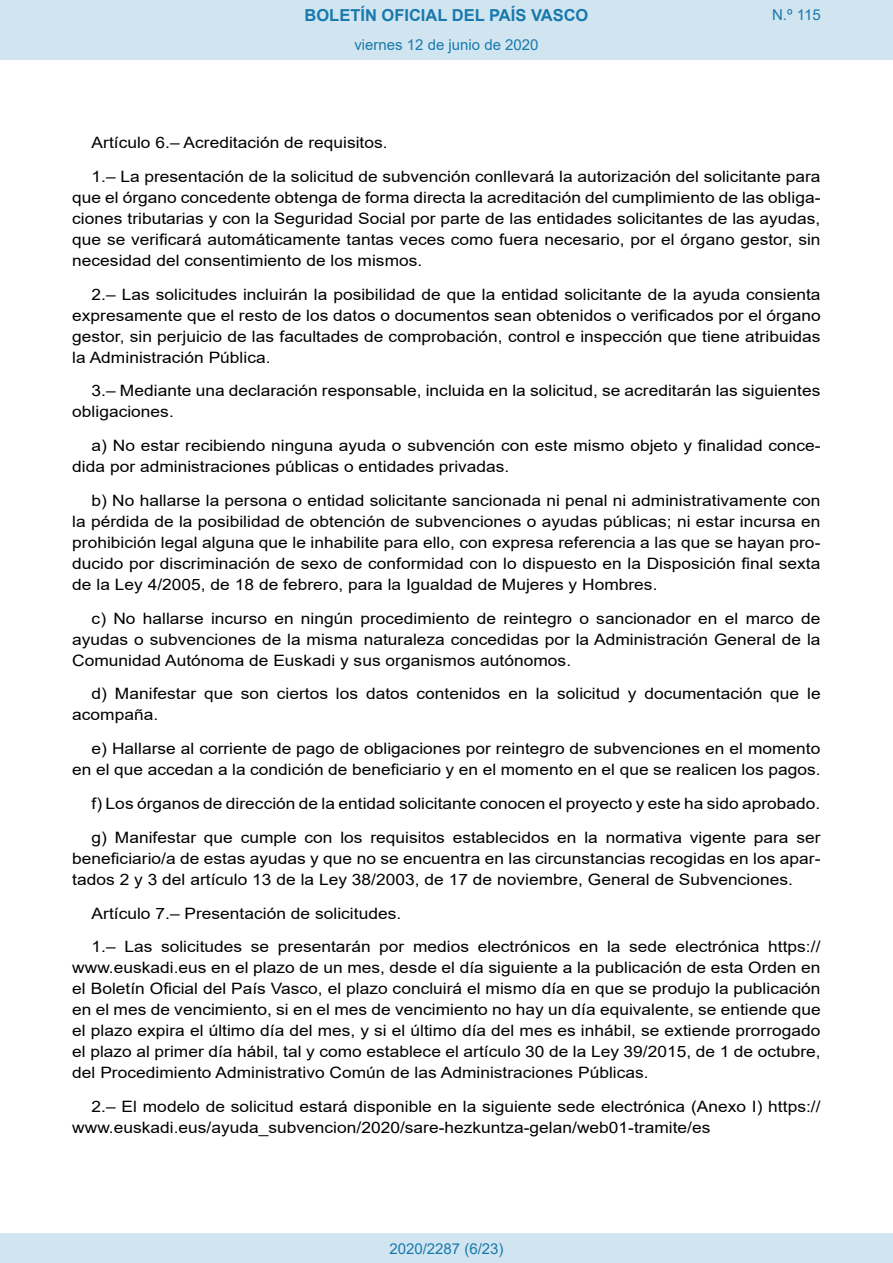
<style>
.page{position:relative;width:893px;height:1263px;background:#fff}
.page>*{position:absolute;margin:0;border:0;box-sizing:border-box;transform-origin:0 0}
.t1{font:700 16.5px "Arial";color:#1879ad}
.BOPVDetalle{font:15.6px/21px "Arial";color:#000;text-align:justify;scale:1.11 1}
.Paginacion_Centro{font:15px "Arial";color:#1879ad}
</style>
<div class="page">
<div style="left:0;top:0;width:893px;height:60px;background:#d0e5f0"></div>
<div style="left:0;top:1233px;width:893px;height:30px;background:#d0e5f0"></div>
<p class="t1" style="left:305px;top:3px;width:285px">BOLETÍN OFICIAL DEL PAÍS VASCO</p>
<p class="Paginacion_Centro" style="left:354px;top:35px;width:186px">viernes 12 de junio de 2020</p>
<p class="Paginacion_Centro" style="left:772px;top:5px;width:50px">N.º 115</p>
<p class="BOPVDetalle" style="left:92px;top:132px;width:268px">Artículo 6.– Acreditación de requisitos.</p>
<p class="BOPVDetalle" style="left:72px;top:166px;width:676px;text-indent:19px">1.– La presentación de la solicitud de subvención conllevará la autorización del solicitante para que el órgano concedente obtenga de forma directa la acreditación del cumplimiento de las obliga&shy;ciones tributarias y con la Seguridad Social por parte de las entidades solicitantes de las ayudas, que se verificará automáticamente tantas veces como fuera necesario, por el órgano gestor, sin necesidad del consentimiento de los mismos.</p>
<p class="BOPVDetalle" style="left:72px;top:284px;width:676px;text-indent:19px">2.– Las solicitudes incluirán la posibilidad de que la entidad solicitante de la ayuda consienta expresamente que el resto de los datos o documentos sean obtenidos o verificados por el órgano gestor, sin perjuicio de las facultades de comprobación, control e inspección que tiene atribuidas la Administración Pública.</p>
<p class="BOPVDetalle" style="left:72px;top:380px;width:675px;text-indent:19px">3.– Mediante una declaración responsable, incluida en la solicitud, se acreditarán las siguientes obligaciones.</p>
<p class="BOPVDetalle" style="left:72px;top:435px;width:676px;text-indent:19px">a) No estar recibiendo ninguna ayuda o subvención con este mismo objeto y finalidad conce&shy;dida por administraciones públicas o entidades privadas.</p>
<p class="BOPVDetalle" style="left:72px;top:490px;width:676px;text-indent:19px">b) No hallarse la persona o entidad solicitante sancionada ni penal ni administrativamente con la pérdida de la posibilidad de obtención de subvenciones o ayudas públicas; ni estar incursa en prohibición legal alguna que le inhabilite para ello, con expresa referencia a las que se hayan pro&shy;ducido por discriminación de sexo de conformidad con lo dispuesto en la Disposición final sexta de la Ley 4/2005, de 18 de febrero, para la Igualdad de Mujeres y Hombres.</p>
<p class="BOPVDetalle" style="left:72px;top:608px;width:676px;text-indent:19px">c) No hallarse incurso en ningún procedimiento de reintegro o sancionador en el marco de ayudas o subvenciones de la misma naturaleza concedidas por la Administración General de la Comunidad Autónoma de Euskadi y sus organismos autónomos.</p>
<p class="BOPVDetalle" style="left:72px;top:683px;width:676px;text-indent:19px">d) Manifestar que son ciertos los datos contenidos en la solicitud y documentación que le acompaña.</p>
<p class="BOPVDetalle" style="left:72px;top:738px;width:676px;text-align:right">e) Hallarse al corriente de pago de obligaciones por reintegro de subvenciones en el momento en el que accedan a la condición de beneficiario y en el momento en el que se realicen los pagos.</p>
<p class="BOPVDetalle" style="left:92px;top:793px;width:658px">f) Los órganos de dirección de la entidad solicitante conocen el proyecto y este ha sido aprobado.</p>
<p class="BOPVDetalle" style="left:72px;top:827px;width:676px;text-indent:19px">g) Manifestar que cumple con los requisitos establecidos en la normativa vigente para ser beneficiario/a de estas ayudas y que no se encuentra en las circunstancias recogidas en los apar&shy;tados 2 y 3 del artículo 13 de la Ley 38/2003, de 17 de noviembre, General de Subvenciones.</p>
<p class="BOPVDetalle" style="left:92px;top:902px;width:280px">Artículo 7.– Presentación de solicitudes.</p>
<p class="BOPVDetalle" style="left:72px;top:936px;width:676px;text-indent:19px">1.– Las solicitudes se presentarán por medios electrónicos en la sede electrónica https:// www.euskadi.eus en el plazo de un mes, desde el día siguiente a la publicación de esta Orden en el Boletín Oficial del País Vasco, el plazo concluirá el mismo día en que se produjo la publicación en el mes de vencimiento, si en el mes de vencimiento no hay un día equivalente, se entiende que el plazo expira el último día del mes, y si el último día del mes es inhábil, se extiende prorrogado el plazo al primer día hábil, tal y como establece el artículo 30 de la Ley 39/2015, de 1 de octubre, del Procedimiento Administrativo Común de las Administraciones Públicas.</p>
<p class="BOPVDetalle" style="left:72px;top:1096px;width:676px;text-indent:19px">2.– El modelo de solicitud estará disponible en la siguiente sede electrónica (Anexo I) https:// www.euskadi.eus/ayuda_subvencion/2020/sare-hezkuntza-gelan/web01-tramite/es</p>
<p class="Paginacion_Centro" style="left:389px;top:1238px;width:116px">2020/2287 (6/23)</p>
</div>
